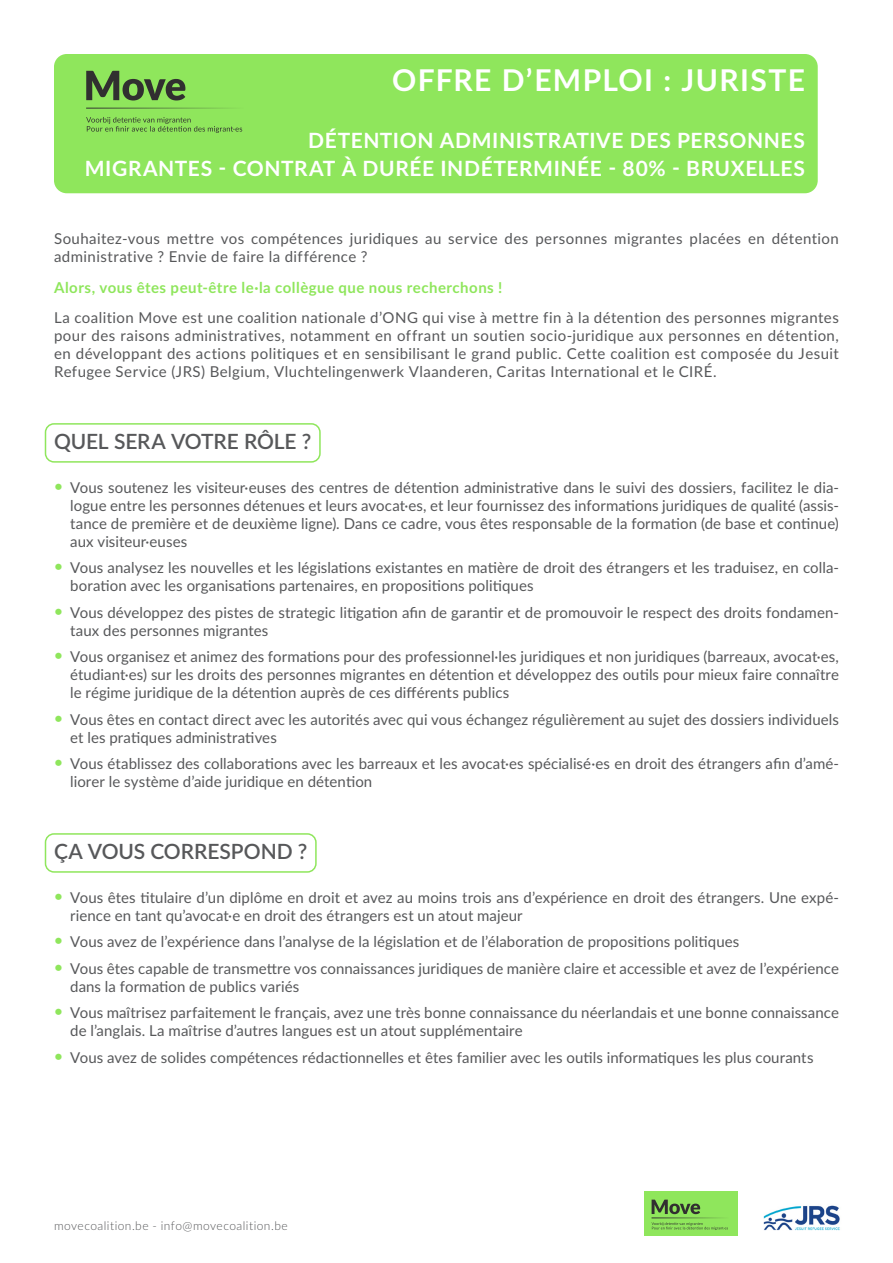
<style>
.page{position:relative;width:893px;height:1263px;background:#fff}
.page>*{position:absolute;margin:0;border:0;box-sizing:border-box;transform-origin:0 0}
.body_texte_blanc{font:700 30px "Lato";letter-spacing:.045em;color:#fff}
.body_texte_blanc-2{font:700 21px/28.5px "Lato";letter-spacing:.03em;color:#fff;text-align:right}
.fond_sous-titre{font:600 21px "Lato";letter-spacing:-.005em;color:#57585a}
.texte{font:15px/18px "Lato";letter-spacing:.005em;color:#57585a}
.texte-2{font:15px/18px "Lato";letter-spacing:.03em;color:#57585a}
.texte_bold_green{font:700 15px "Lato";letter-spacing:.035em;color:#8fe65c}
.t1{font:300 12px "Lato";letter-spacing:.035em;color:#57585a}
.s1{font-family:"The Sans";font-weight:700;font-size:21px;color:#8fe65c}
</style>
<div class="page">
<img style="left:763px;top:1205px;width:77px;height:26px">
<div style="left:645px;top:1191px;width:93px;height:44px;background:#8fe65c"></div>
<hr style="left:651px;top:1218px;width:78px;height:1px;background:#312f30">
<svg style="left:651px;top:1222px;width:77px;height:8px"></svg>
<svg style="left:652px;top:1199px;width:48px;height:15px"></svg>
<div style="left:45px;top:423px;width:276px;height:40px;border:2px solid #8fe65c;border-radius:9px"></div>
<div style="left:45px;top:833px;width:272px;height:40px;border:2px solid #8fe65c;border-radius:9px"></div>
<div style="left:54px;top:54px;width:764px;height:139px;background:#8fe65c;border-radius:13px"></div>
<hr style="left:86px;top:108px;width:159px;height:1px;background:#312f30">
<svg style="left:86px;top:117px;width:156px;height:16px"></svg>
<svg style="left:86px;top:71px;width:99px;height:29px"></svg>
<p class="body_texte_blanc" style="left:392px;top:58px;width:414px">OFFRE D’EMPLOI : JURISTE</p>
<p class="body_texte_blanc-2" style="left:85px;top:125px;width:722px">DÉTENTION ADMINISTRATIVE DES PERSONNES<br>MIGRANTES - CONTRAT À DURÉE INDÉTERMINÉE - 80% - BRUXELLES</p>
<p class="texte-2" style="left:54px;top:229px;width:786px">Souhaitez-vous mettre vos compétences juridiques au service des personnes migrantes placées en détention administrative ? Envie de faire la différence ?</p>
<p class="texte_bold_green" style="left:54px;top:276px;width:450px">Alors, vous êtes peut-être le·la collègue que nous recherchons !</p>
<p class="texte" style="left:54px;top:308px;width:786px;text-align:justify">La coalition Move est une coalition nationale d’ONG qui vise à mettre fin à la détention des personnes migrantes pour des raisons administratives, notamment en offrant un soutien socio-juridique aux personnes en détention, en développant des actions politiques et en sensibilisant le grand public. Cette coalition est composée du Jesuit Refugee Service (JRS) Belgium, Vluchtelingenwerk Vlaanderen, Caritas International et le CIRÉ.</p>
<p class="fond_sous-titre" style="left:54px;top:426px;width:259px">QUEL SERA VOTRE RÔLE ?</p>
<p class="texte" style="left:70px;top:478px;width:770px;text-align:justify;text-indent:-16px"><span class="s1">•</span> Vous soutenez les visiteur·euses des centres de détention administrative dans le suivi des dossiers, facilitez le dia&shy;logue entre les personnes détenues et leurs avocat·es, et leur fournissez des informations juridiques de qualité (assis&shy;tance de première et de deuxième ligne). Dans ce cadre, vous êtes responsable de la formation (de base et continue) aux visiteur·euses</p>
<p class="texte" style="left:70px;top:558px;width:770px;text-indent:-16px"><span class="s1">•</span> Vous analysez les nouvelles et les législations existantes en matière de droit des étrangers et les traduisez, en colla&shy;boration avec les organisations partenaires, en propositions politiques</p>
<p class="texte" style="left:70px;top:603px;width:770px;text-indent:-16px"><span class="s1">•</span> Vous développez des pistes de strategic litigation afin de garantir et de promouvoir le respect des droits fondamen&shy;taux des personnes migrantes</p>
<p class="texte" style="left:70px;top:647px;width:770px;text-align:justify;text-indent:-16px"><span class="s1">•</span> Vous organisez et animez des formations pour des professionnel·les juridiques et non juridiques (barreaux, avocat·es, étudiant·es) sur les droits des personnes migrantes en détention et développez des outils pour mieux faire connaître le régime juridique de la détention auprès de ces différents publics</p>
<p class="texte" style="left:70px;top:710px;width:770px;text-indent:-16px"><span class="s1">•</span> Vous êtes en contact direct avec les autorités avec qui vous échangez régulièrement au sujet des dossiers individuels et les pratiques administratives</p>
<p class="texte" style="left:70px;top:754px;width:770px;text-indent:-16px"><span class="s1">•</span> Vous établissez des collaborations avec les barreaux et les avocat·es spécialisé·es en droit des étrangers afin d’amé&shy;liorer le système d’aide juridique en détention</p>
<p class="fond_sous-titre" style="left:54px;top:836px;width:255px">ÇA VOUS CORRESPOND ?</p>
<p class="texte" style="left:70px;top:888px;width:770px;text-indent:-16px"><span class="s1">•</span> Vous êtes titulaire d’un diplôme en droit et avez au moins trois ans d’expérience en droit des étrangers. Une expé&shy;rience en tant qu’avocat·e en droit des étrangers est un atout majeur</p>
<p class="texte" style="left:54px;top:932px;width:687px"><span class="s1">•</span> Vous avez de l’expérience dans l’analyse de la législation et de l’élaboration de propositions politiques</p>
<p class="texte" style="left:70px;top:959px;width:770px;text-indent:-16px"><span class="s1">•</span> Vous êtes capable de transmettre vos connaissances juridiques de manière claire et accessible et avez de l’expérience dans la formation de publics variés</p>
<p class="texte" style="left:70px;top:1003px;width:770px;text-indent:-16px"><span class="s1">•</span> Vous maîtrisez parfaitement le français, avez une très bonne connaissance du néerlandais et une bonne connaissance de l’anglais. La maîtrise d’autres langues est un atout supplémentaire</p>
<p class="texte" style="left:54px;top:1048px;width:761px"><span class="s1">•</span> Vous avez de solides compétences rédactionnelles et êtes familier avec les outils informatiques les plus courants</p>
<p class="t1" style="left:54px;top:1217px;width:235px">movecoalition.be - info@movecoalition.be</p>
</div>
